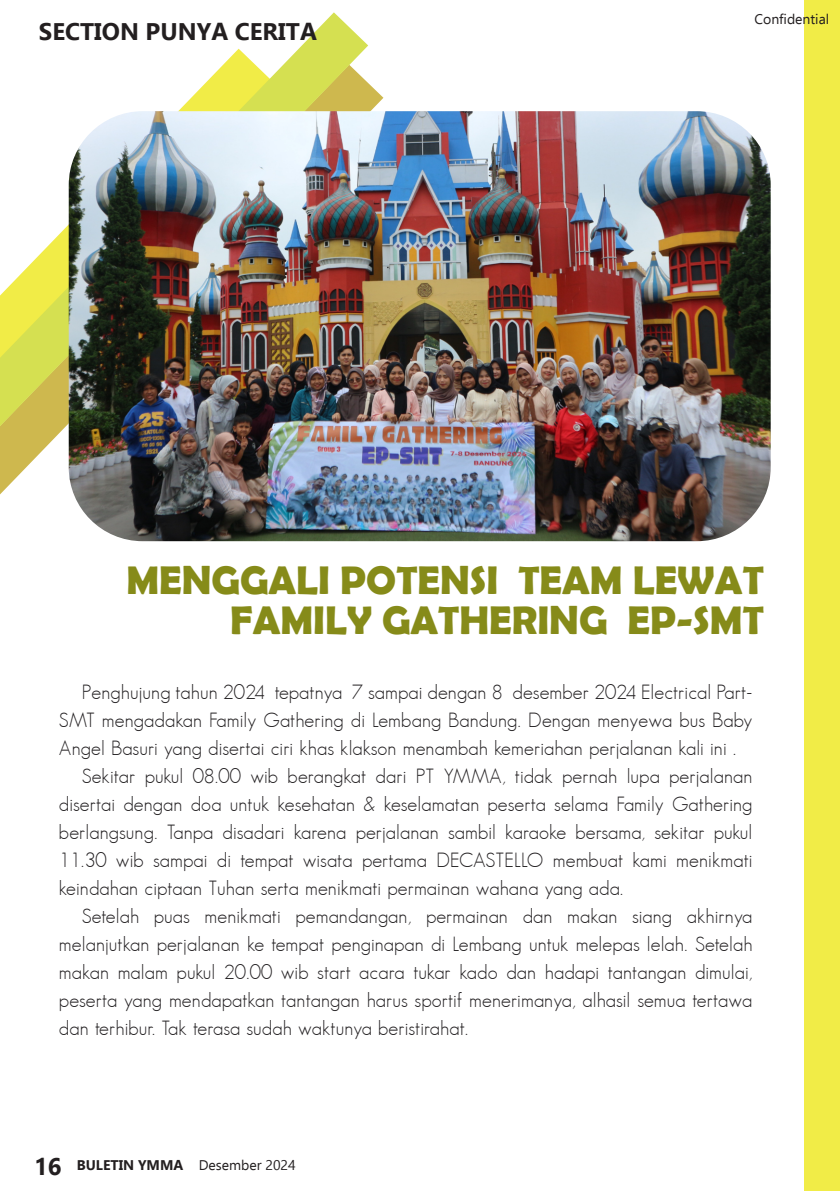
<style>
.page{position:relative;width:840px;height:1191px;background:#fff}
.page>*{position:absolute;margin:0;border:0;box-sizing:border-box;transform-origin:0 0}
.t1{font:700 40px/40px "Berlin Sans FB Demi";color:#868b19;text-align:right}
.t2{font:700 24px "Ebrima";color:#231f20}
.t3{font:20px "Bougan S Si";letter-spacing:.005em;color:#211e20}
.t4{font:14px "Ebrima";color:#231f20}
.s1{font-weight:700;font-size:24px}
.s2{font-weight:700}
</style>
<div class="page">
<div style="left:804px;top:0;width:35px;height:1191px;background:#f1ec47"></div>
<svg style="left:0;top:433px;width:69px;height:36px;fill:#ceb84e"></svg>
<svg style="left:0;top:12px;width:368px;height:421px"></svg>
<img style="left:69px;top:111px;width:701px;height:430px;border-radius:74px">
<p class="t2" style="left:39px;top:22px;width:279px">SECTION PUNYA CERITA</p>
<p class="t4" style="left:754px;top:13px;width:76px">Confidential</p>
<h1 class="t1" style="left:126px;top:559px;width:638px">MENGGALI POTENSI TEAM LEWAT<br>FAMILY GATHERING EP-SMT</h1>
<p class="t3" style="left:82px;top:684px;width:672px">Penghujung tahun 2024 tepatnya 7 sampai dengan 8 desember 2024 Electrical Part-</p>
<p class="t3" style="left:59px;top:712px;width:694px">SMT mengadakan Family Gathering di Lembang Bandung. Dengan menyewa bus Baby</p>
<p class="t3" style="left:59px;top:740px;width:678px">Angel Basuri yang disertai ciri khas klakson menambah kemeriahan perjalanan kali ini .</p>
<p class="t3" style="left:82px;top:768px;width:672px">Sekitar pukul 08.00 wib berangkat dari PT YMMA, tidak pernah lupa perjalanan</p>
<p class="t3" style="left:59px;top:796px;width:694px">disertai dengan doa untuk kesehatan &amp; keselamatan peserta selama Family Gathering</p>
<p class="t3" style="left:59px;top:824px;width:694px">berlangsung. Tanpa disadari karena perjalanan sambil karaoke bersama, sekitar pukul</p>
<p class="t3" style="left:59px;top:852px;width:694px">11.30 wib sampai di tempat wisata pertama DECASTELLO membuat kami menikmati</p>
<p class="t3" style="left:59px;top:880px;width:565px">keindahan ciptaan Tuhan serta menikmati permainan wahana yang ada.</p>
<p class="t3" style="left:82px;top:908px;width:672px">Setelah puas menikmati pemandangan, permainan dan makan siang akhirnya</p>
<p class="t3" style="left:59px;top:936px;width:694px">melanjutkan perjalanan ke tempat penginapan di Lembang untuk melepas lelah. Setelah</p>
<p class="t3" style="left:59px;top:964px;width:694px">makan malam pukul 20.00 wib start acara tukar kado dan hadapi tantangan dimulai,</p>
<p class="t3" style="left:59px;top:992px;width:694px">peserta yang mendapatkan tantangan harus sportif menerimanya, alhasil semua tertawa</p>
<p class="t3" style="left:59px;top:1020px;width:411px">dan terhibur. Tak terasa sudah waktunya beristirahat.</p>
<p class="t4" style="left:34px;top:1160px;width:263px"><span class="s1">16</span> <span class="s2">BULETIN YMMA</span> Desember 2024</p>
</div>
